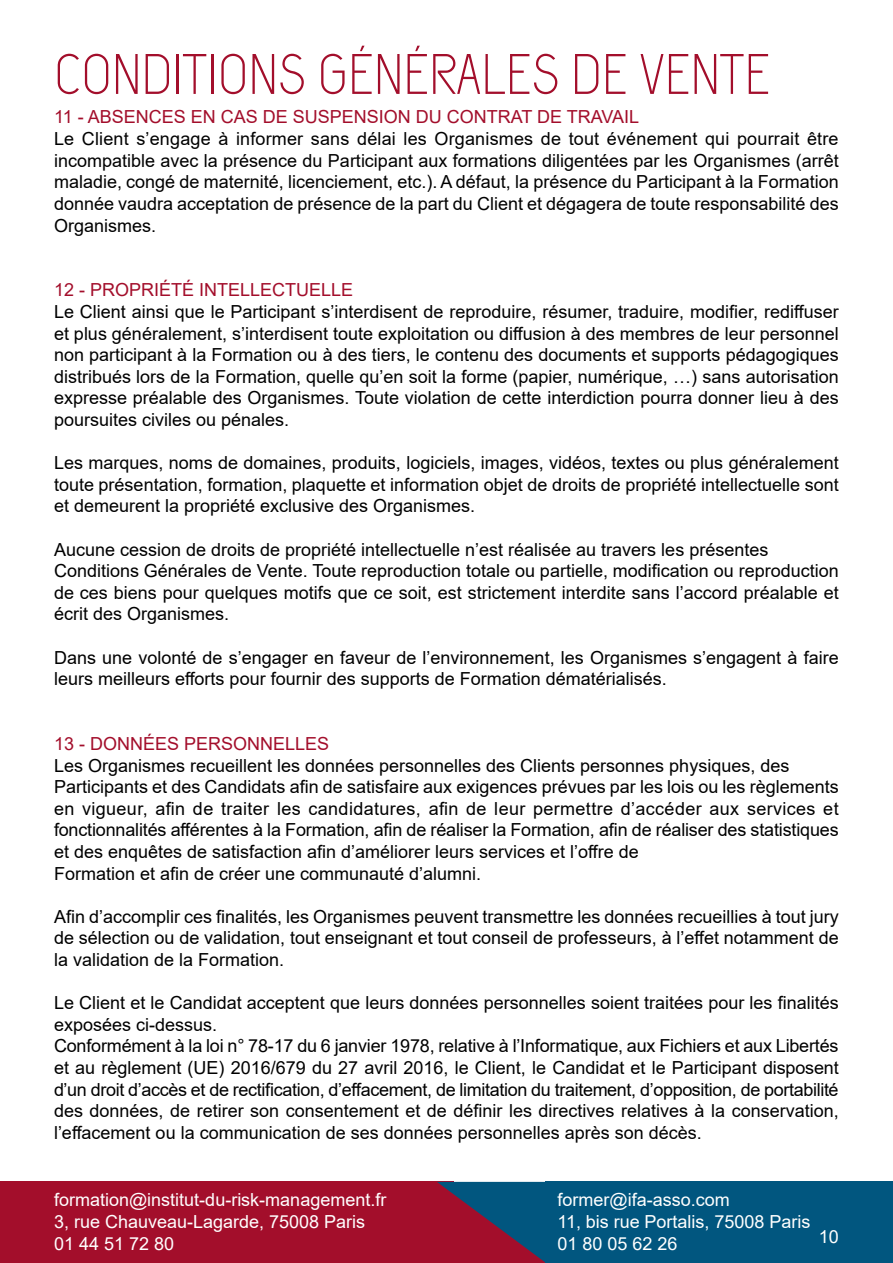
<style>
.page{position:relative;width:893px;height:1263px;background:#fff}
.page>*{position:absolute;margin:0;border:0;box-sizing:border-box;transform-origin:0 0}
.t1{font:57px "Capsuula";color:#a30e2b}
.t2{font:18px/21.6px "Arial";color:#000;text-align:justify}
.t3{font:18px/21.6px "Arial";color:#fff}
.t4{font:18px "Arial";color:#a30e2b}
.s1{font-style:inherit}
</style>
<div class="page">
<div style="left:0;top:1182px;width:453px;height:81px;background:#a30e2b"></div>
<svg style="left:437px;top:1182px;width:108px;height:81px;background:#533154"></svg>
<div style="left:545px;top:1182px;width:348px;height:81px;background:#01567f"></div>
<h1 class="t1" style="left:54px;top:42px;width:718px">CONDITIONS GÉNÉRALES DE VENTE</h1>
<p class="t4" style="left:54px;top:105px;width:587px">11 - ABSENCES EN CAS DE SUSPENSION DU CONTRAT DE TRAVAIL</p>
<p class="t2" style="left:54px;top:128px;width:786px">Le Client s’engage à informer sans délai les Organismes de tout événement qui pourrait être incompatible avec la présence du Participant aux formations diligentées par les Organismes (arrêt maladie, congé de maternité, licenciement, etc.). A défaut, la présence du Participant à la Formation donnée vaudra acceptation de présence de la part du Client et dégagera de toute responsabilité des Organismes.</p>
<p class="t4" style="left:54px;top:278px;width:301px">12 - PROPRIÉTÉ INTELLECTUELLE</p>
<p class="t2" style="left:54px;top:301px;width:786px">Le Client ainsi que le Participant s’interdisent de reproduire, résumer, traduire, modifier, rediffuser et plus généralement, s’interdisent toute exploitation ou diffusion à des membres de leur personnel non participant à la Formation ou à des tiers, le contenu des documents et supports pédagogiques distribués lors de la Formation, quelle qu’en soit la forme (papier, numérique, …) sans autorisation expresse préalable des Organismes. Toute violation de cette interdiction pourra donner lieu à des poursuites civiles ou pénales.</p>
<p class="t2" style="left:54px;top:452px;width:786px">Les marques, noms de domaines, produits, logiciels, images, vidéos, textes ou plus généralement toute présentation, formation, plaquette et information objet de droits de propriété intellectuelle sont et demeurent la propriété exclusive des Organismes.</p>
<p class="t2" style="left:54px;top:538px;width:786px;text-align:left">Aucune cession de droits de propriété intellectuelle n’est réalisée au travers les présentes Conditions Générales de Vente. Toute reproduction totale ou partielle, modification ou reproduction de ces biens pour quelques motifs que ce soit, est strictement interdite sans l’accord préalable et écrit des Organismes.</p>
<p class="t2" style="left:54px;top:646px;width:786px">Dans une volonté de s’engager en faveur de l’environnement, les Organismes s’engagent à faire leurs meilleurs efforts pour fournir des supports de Formation dématérialisés.</p>
<p class="t4" style="left:54px;top:731px;width:277px">13 - DONNÉES PERSONNELLES</p>
<p class="t2" style="left:54px;top:754px;width:786px;text-align:left">Les Organismes recueillent les données personnelles des Clients personnes physiques, des Participants et des Candidats afin de satisfaire aux exigences prévues par les lois ou les règlements en vigueur, afin de traiter les candidatures, afin de leur permettre d’accéder aux services et fonctionnalités afférentes à la Formation, afin de réaliser la Formation, afin de réaliser des statistiques et des enquêtes de satisfaction afin d’améliorer leurs services et l’offre de<br>Formation et afin de créer une communauté d’alumni.</p>
<p class="t2" style="left:54px;top:905px;width:786px">Afin d’accomplir ces finalités, les Organismes peuvent transmettre les données recueillies à tout jury de sélection ou de validation, tout enseignant et tout conseil de professeurs, à l’effet notamment de la validation de la Formation.</p>
<p class="t2" style="left:54px;top:992px;width:786px;text-align:left">Le Client et le Candidat acceptent que leurs données personnelles soient traitées pour les finalités exposées ci-dessus.<br>Conformément à la loi n° 78-17 du 6 janvier 1978, relative à l’Informatique, aux Fichiers et aux Libertés et au règlement (UE) 2016/679 du 27 avril 2016, le Client, le Candidat et le Participant disposent d’un droit d’accès et de rectification, d’effacement, de limitation du traitement, d’opposition, de portabilité des données, de retirer son consentement et de définir les directives relatives à la conservation, l’effacement ou la communication de ses données personnelles après son décès.</p>
<p class="t3" style="left:54px;top:1189px;width:334px">formation@institut-du-risk-management.fr<br>3, rue Chauveau-Lagarde, 75008 Paris<br>01 44 51 72 <span class="s1">80</span></p>
<p class="t3" style="left:557px;top:1189px;width:254px">former@ifa-asso.com<br>11, bis rue Portalis, 75008 Paris<br>01 80 05 62 26</p>
<p class="t3" style="left:819px;top:1226px;width:22px">10</p>
</div>
